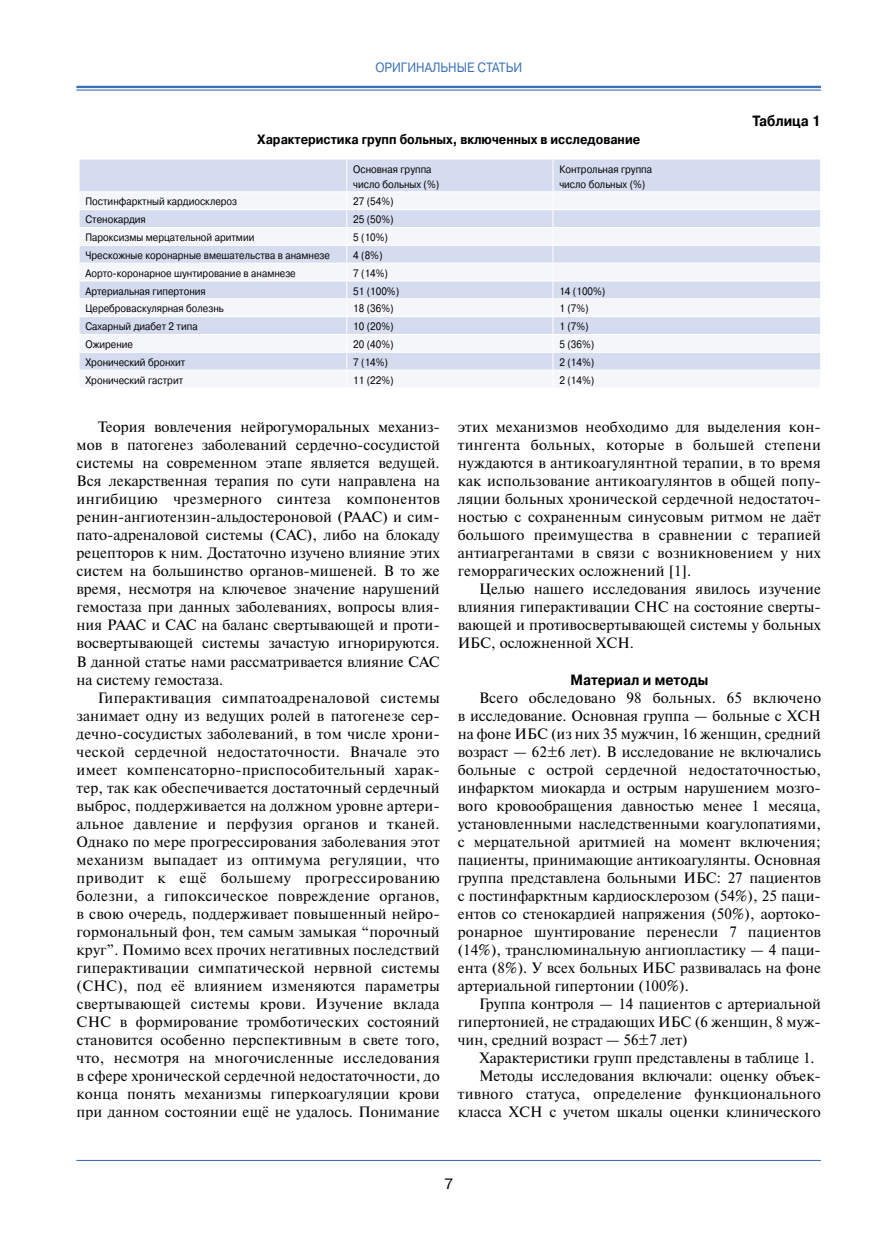
<style>
.page{position:relative;width:872px;height:1234px;background:#fff}
.page>*{position:absolute;margin:0;border:0;box-sizing:border-box;transform-origin:0 0}
.t1{font:15px/18px "Newton C";color:#000;text-align:justify}
.t2{font:15px "Pragmatica C";color:#000}
.t3{font:700 14.85px "Pragmatica C";color:#000;scale:.89 1}
.t4{font:700 13.5px "Pragmatica C";color:#000;scale:.89 1}
.t5{font:13.5px "Pragmatica C";color:#3c71b6;scale:.89 1}
.t6{font:10.8px/15px "Pragmatica C";color:#000;scale:.89 1}
</style>
<div class="page">
<svg style="left:77px;top:88px;width:744px;height:2px"></svg>
<hr style="left:77px;top:86px;width:744px;height:2px;background:#3c71b6">
<hr style="left:77px;top:90px;width:744px;height:1px;background:#3c71b6">
<hr style="left:77px;top:1159px;width:744px;height:1px;background:#3c71b6">
<div style="left:80px;top:160px;width:740px;height:31px;background:#d6dcef"></div>
<svg style="left:80px;top:210px;width:740px;height:159px;fill:#d6dcef"></svg>
<hr style="left:346px;top:159px;width:1px;height:32px;background:#fff">
<hr style="left:552px;top:159px;width:1px;height:32px;background:#fff">
<hr style="left:79px;top:227px;width:268px;height:1px;background:#fff">
<hr style="left:347px;top:227px;width:206px;height:1px;background:#fff">
<hr style="left:553px;top:227px;width:268px;height:1px;background:#fff">
<hr style="left:79px;top:245px;width:268px;height:1px;background:#fff">
<hr style="left:347px;top:245px;width:206px;height:1px;background:#fff">
<hr style="left:553px;top:245px;width:268px;height:1px;background:#fff">
<hr style="left:79px;top:263px;width:268px;height:1px;background:#fff">
<hr style="left:347px;top:263px;width:206px;height:1px;background:#fff">
<hr style="left:553px;top:263px;width:268px;height:1px;background:#fff">
<hr style="left:79px;top:280px;width:268px;height:1px;background:#fff">
<hr style="left:347px;top:280px;width:206px;height:1px;background:#fff">
<hr style="left:553px;top:280px;width:268px;height:1px;background:#fff">
<hr style="left:79px;top:298px;width:268px;height:1px;background:#fff">
<hr style="left:347px;top:298px;width:206px;height:1px;background:#fff">
<hr style="left:553px;top:298px;width:268px;height:1px;background:#fff">
<hr style="left:79px;top:316px;width:268px;height:1px;background:#fff">
<hr style="left:347px;top:316px;width:206px;height:1px;background:#fff">
<hr style="left:553px;top:316px;width:268px;height:1px;background:#fff">
<hr style="left:79px;top:334px;width:268px;height:1px;background:#fff">
<hr style="left:347px;top:334px;width:206px;height:1px;background:#fff">
<hr style="left:553px;top:334px;width:268px;height:1px;background:#fff">
<hr style="left:79px;top:352px;width:268px;height:1px;background:#fff">
<hr style="left:347px;top:352px;width:206px;height:1px;background:#fff">
<hr style="left:553px;top:352px;width:268px;height:1px;background:#fff">
<svg style="left:79px;top:210px;width:1px;height:160px"></svg>
<svg style="left:346px;top:210px;width:1px;height:160px"></svg>
<svg style="left:552px;top:210px;width:1px;height:160px"></svg>
<p class="t5" style="left:375px;top:60px;width:166px">ОРИГИНАЛЬНЫЕ СТАТЬИ</p>
<p class="t4" style="left:257px;top:132px;width:432px">Характеристика групп больных, включенных в исследование</p>
<p class="t6" style="left:353px;top:161px;width:98px">Основная группа число больных (%)</p>
<p class="t6" style="left:559px;top:161px;width:106px">Контрольная группа число больных (%)</p>
<p class="t6" style="left:85px;top:194px;width:172px">Постинфарктный кардиосклероз</p>
<p class="t6" style="left:353px;top:194px;width:47px">27 (54%)</p>
<p class="t6" style="left:85px;top:212px;width:69px">Стенокардия</p>
<p class="t6" style="left:353px;top:212px;width:47px">25 (50%)</p>
<p class="t6" style="left:85px;top:230px;width:191px">Пароксизмы мерцательной аритмии</p>
<p class="t6" style="left:353px;top:230px;width:41px">5 (10%)</p>
<p class="t6" style="left:85px;top:248px;width:276px">Чрескожные коронарные вмешательства в анамнезе</p>
<p class="t6" style="left:353px;top:248px;width:34px">4 (8%)</p>
<p class="t6" style="left:85px;top:265px;width:238px">Аорто-коронарное шунтирование в анамнезе</p>
<p class="t6" style="left:353px;top:265px;width:41px">7 (14%)</p>
<p class="t6" style="left:85px;top:283px;width:137px">Артериальная гипертония</p>
<p class="t6" style="left:353px;top:283px;width:53px">51 (100%)</p>
<p class="t6" style="left:559px;top:283px;width:53px">14 (100%)</p>
<p class="t6" style="left:85px;top:301px;width:157px">Цереброваскулярная болезнь</p>
<p class="t6" style="left:353px;top:301px;width:47px">18 (36%)</p>
<p class="t6" style="left:559px;top:301px;width:34px">1 (7%)</p>
<p class="t6" style="left:85px;top:319px;width:128px">Сахарный диабет 2 типа</p>
<p class="t6" style="left:353px;top:319px;width:47px">10 (20%)</p>
<p class="t6" style="left:559px;top:319px;width:34px">1 (7%)</p>
<p class="t6" style="left:85px;top:337px;width:55px">Ожирение</p>
<p class="t6" style="left:353px;top:337px;width:47px">20 (40%)</p>
<p class="t6" style="left:559px;top:337px;width:41px">5 (36%)</p>
<p class="t6" style="left:85px;top:354px;width:114px">Хронический бронхит</p>
<p class="t6" style="left:353px;top:354px;width:41px">7 (14%)</p>
<p class="t6" style="left:559px;top:354px;width:41px">2 (14%)</p>
<p class="t6" style="left:85px;top:372px;width:111px">Хронический гастрит</p>
<p class="t6" style="left:353px;top:372px;width:47px">11 (22%)</p>
<p class="t6" style="left:559px;top:372px;width:41px">2 (14%)</p>
<p class="t3" style="left:752px;top:113px;width:78px">Таблица 1</p>
<p class="t1" style="left:77px;top:418px;width:365px;text-indent:21px">Теория вовлечения нейрогуморальных механиз&shy;мов в патогенез заболеваний сердечно-сосудистой системы на современном этапе является ведущей.<br>Вся лекарственная терапия по сути направлена на ингибицию чрезмерного синтеза компонентов ренин-ангиотензин-альдостероновой (РААС) и сим&shy;пато-адреналовой системы (САС), либо на блокаду рецепторов к ним. Достаточно изучено влияние этих систем на большинство органов-мишеней. В то же время, несмотря на ключевое значение нарушений гемостаза при данных заболеваниях, вопросы влия&shy;ния РААС и САС на баланс свертывающей и проти&shy;восвертывающей системы зачастую игнорируются.<br>В данной статье нами рассматривается влияние САС на систему гемостаза.</p>
<p class="t1" style="left:77px;top:688px;width:365px;text-indent:21px">Гиперактивация симпатоадреналовой системы занимает одну из ведущих ролей в патогенезе сер&shy;дечно-сосудистых заболеваний, в том числе хрони&shy;ческой сердечной недостаточности. Вначале это имеет компенсаторно-приспособительный харак&shy;тер, так как обеспечивается достаточный сердечный выброс, поддерживается на должном уровне артери&shy;альное давление и перфузия органов и тканей.<br>Однако по мере прогрессирования заболевания этот механизм выпадает из оптимума регуляции, что приводит к ещё большему прогрессированию болезни, а гипоксическое повреждение органов, в свою очередь, поддерживает повышенный нейро&shy;гормональный фон, тем самым замыкая “порочный круг”. Помимо всех прочих негативных последствий гиперактивации симпатической нервной системы (СНС), под её влиянием изменяются параметры свертывающей системы крови. Изучение вклада СНС в формирование тромботических состояний становится особенно перспективным в свете того, что, несмотря на многочисленные исследования в сфере хронической сердечной недостаточности, до конца понять механизмы гиперкоагуляции крови при данном состоянии ещё не удалось. Понимание</p>
<p class="t1" style="left:458px;top:418px;width:365px">этих механизмов необходимо для выделения кон&shy;тингента больных, которые в большей степени нуждаются в антикоагулянтной терапии, в то время как использование антикоагулянтов в общей попу&shy;ляции больных хронической сердечной недостаточ&shy;ностью с сохраненным синусовым ритмом не даёт большого преимущества в сравнении с терапией антиагрегантами в связи с возникновением у них геморрагических осложнений [1].</p>
<p class="t1" style="left:458px;top:580px;width:365px;text-indent:21px">Целью нашего исследования явилось изучение влияния гиперактивации СНС на состояние сверты&shy;вающей и противосвертывающей системы у больных ИБС, осложненной ХСН.</p>
<p class="t3" style="left:570px;top:671px;width:156px">Материал и методы</p>
<p class="t1" style="left:458px;top:688px;width:365px;text-indent:21px">Всего обследовано 98 больных. 65 включено в исследование. Основная группа — больные с ХСН на фоне ИБС (из них 35 мужчин, 16 женщин, средний возраст — 62±6 лет). В исследование не включались больные с острой сердечной недостаточностью, инфарктом миокарда и острым нарушением мозго&shy;вого кровообращения давностью менее 1 месяца, установленными наследственными коагулопатиями, с мерцательной аритмией на момент включения; пациенты, принимающие антикоагулянты. Основная группа представлена больными ИБС: 27 пациентов с постинфарктным кардиосклерозом (54%), 25 паци&shy;ентов со стенокардией напряжения (50%), аортоко&shy;ронарное шунтирование перенесли 7 пациентов (14%), транслюминальную ангиопластику — 4 паци&shy;ента (8%). У всех больных ИБС развивалась на фоне артериальной гипертонии (100%).</p>
<p class="t1" style="left:458px;top:994px;width:365px;text-indent:21px">Группа контроля — 14 пациентов с артериальной гипертонией, не страдающих ИБС (6 женщин, 8 муж&shy;чин, средний возраст — 56±7 лет)</p>
<p class="t1" style="left:479px;top:1048px;width:337px">Характеристики групп представлены в таблице 1.</p>
<p class="t1" style="left:479px;top:1066px;width:343px">Методы исследования включали: оценку объек-</p>
<p class="t1" style="left:458px;top:1084px;width:364px">тивного статуса, определение функционального</p>
<p class="t1" style="left:458px;top:1102px;width:365px">класса ХСН с учетом шкалы оценки клинического</p>
<p class="t2" style="left:444px;top:1174px;width:10px">7</p>
</div>
